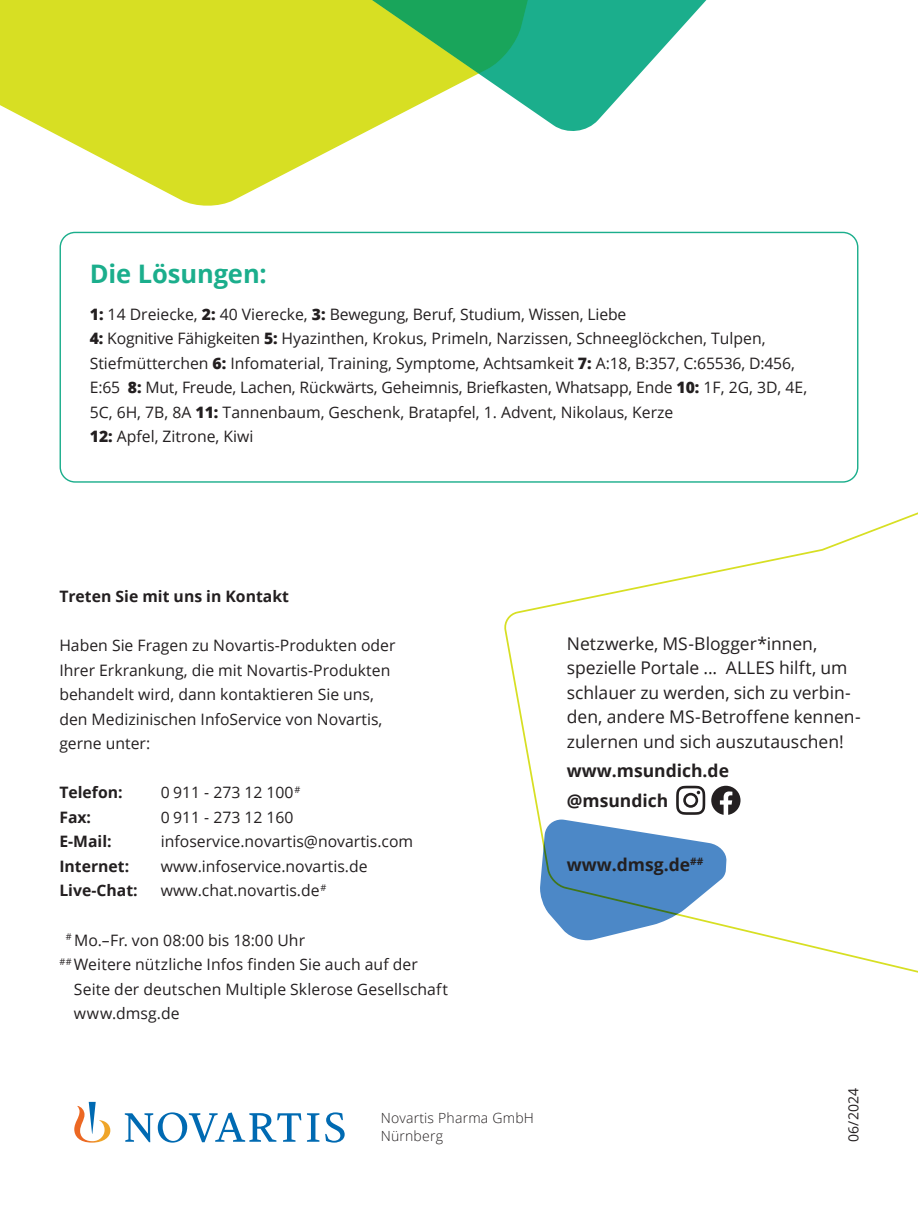
<style>
.page{position:relative;width:918px;height:1216px;background:#fff}
.page>*{position:absolute;margin:0;border:0;box-sizing:border-box;transform-origin:0 0}
.t1{font:700 25.55px "Open Sans";letter-spacing:-.005em;color:#1bae8c}
.t2{font:17.5px/24.5px "Open Sans";color:#231f20}
.t3{font:700 17.5px/29.4px "Open Sans";color:#231f20}
.t4{font:15.75px/24.5px "Open Sans";color:#231f20}
.t5{font:700 15.75px "Open Sans";color:#231f20}
.t6{font:300 14px/17.5px "Open Sans";letter-spacing:.015em;color:#231f20}
.t7{font:14px "Open Sans";color:#231f20}
.s1{font-weight:800}
</style>
<div class="page">
<svg style="left:504px;top:440px;width:414px;height:533px"></svg>
<div style="left:60px;top:232px;width:798px;height:250px;border:1px solid #1bae8c;border-radius:15px"></div>
<svg style="left:57px;top:135px;width:303px;height:71px;fill:#d7df23"></svg>
<svg style="left:0;top:0;width:707px;height:135px;fill:#d7df23"></svg>
<svg style="left:539px;top:785px;width:201px;height:155px"></svg>
<svg style="left:125px;top:1112px;width:220px;height:30px"></svg>
<svg style="left:74px;top:1101px;width:36px;height:41px"></svg>
<h1 class="t1" style="left:90px;top:256px;width:179px">Die Lösungen:</h1>
<p class="t4" style="left:90px;top:301px;width:719px"><span class="s1">1:</span> 14 Dreiecke, <span class="s1">2:</span> 40 Vierecke, <span class="s1">3:</span> Bewegung, Beruf, Studium, Wissen, Liebe<br><span class="s1">4:</span> Kognitive Fähigkeiten <span class="s1">5:</span> Hyazinthen, Krokus, Primeln, Narzissen, Schneeglöckchen, Tulpen, Stiefmütterchen <span class="s1">6:</span> Infomaterial, Training, Symptome, Achtsamkeit <span class="s1">7:</span> A:18, B:357, C:65536, D:456, E:65 <span class="s1">8:</span> Mut, Freude, Lachen, Rückwärts, Geheimnis, Briefkasten, Whatsapp, Ende <span class="s1">10:</span> 1F, 2G, 3D, 4E, 5C, 6H, 7B, 8A <span class="s1">11:</span> Tannenbaum, Geschenk, Bratapfel, 1. Advent, Nikolaus, Kerze<br><span class="s1">12:</span> Apfel, Zitrone, Kiwi</p>
<p class="t5" style="left:59px;top:585px;width:231px">Treten Sie mit uns in Kontakt</p>
<p class="t4" style="left:59px;top:633px;width:338px">Haben Sie Fragen zu Novartis-Produkten oder Ihrer Erkrankung, die mit Novartis-Produkten behandelt wird, dann kontaktieren Sie uns, den Medizinischen InfoService von Novartis, gerne unter:</p>
<p class="t5" style="left:59px;top:781px;width:65px">Telefon:</p>
<p class="t4" style="left:161px;top:780px;width:141px">0 911 - 273 12 100 <sup>#</sup></p>
<p class="t5" style="left:59px;top:806px;width:33px">Fax:</p>
<p class="t4" style="left:161px;top:804px;width:134px">0 911 - 273 12 160</p>
<p class="t5" style="left:59px;top:830px;width:54px">E-Mail:</p>
<p class="t4" style="left:161px;top:829px;width:254px">infoservice.novartis@novartis.com</p>
<p class="t5" style="left:59px;top:855px;width:71px">Internet:</p>
<p class="t4" style="left:161px;top:853px;width:208px">www.infoservice.novartis.de</p>
<p class="t5" style="left:59px;top:879px;width:80px">Live-Chat:</p>
<p class="t4" style="left:161px;top:878px;width:167px">www.chat.novartis.de <sup>#</sup></p>
<p class="t4" style="left:66px;top:927px;width:241px"><sup>#</sup> Mo.–Fr. von 08:00 bis 18:00 Uhr</p>
<p class="t4" style="left:59px;top:951px;width:360px"><sup>##</sup> Weitere nützliche Infos finden Sie auch auf der</p>
<p class="t4" style="left:74px;top:976px;width:375px">Seite der deutschen Multiple Sklerose Gesellschaft</p>
<p class="t4" style="left:74px;top:1000px;width:107px">www.dmsg.de</p>
<p class="t6" style="left:381px;top:1108px;width:155px">Novartis Pharma GmbH<br>Nürnberg</p>
<p class="t2" style="left:567px;top:630px;width:294px">Netzwerke, MS-Blogger*innen, spezielle Portale ... ALLES hilft, um schlauer zu werden, sich zu verbin&shy;den, andere MS-Betroffene kennen&shy;zulernen und sich auszutauschen!</p>
<p class="t3" style="left:567px;top:755px;width:164px">www.msundich.de @msundich</p>
<p class="t3" style="left:567px;top:849px;width:138px">www.dmsg.de<sup>##</sup></p>
<p class="t7" style="left:844px;top:1141px;width:55px;rotate:-90deg">06/2024</p>
</div>
